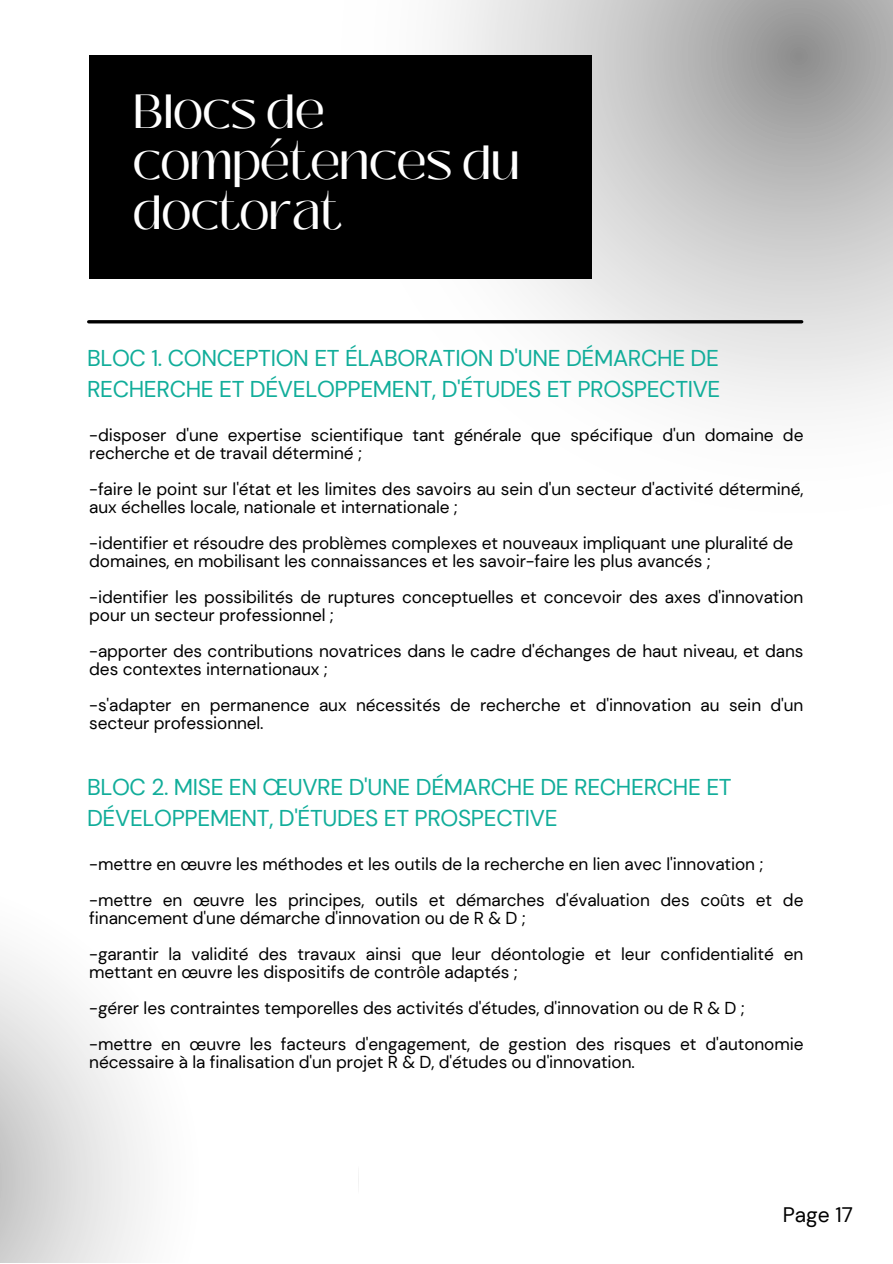
<style>
.page{position:relative;width:893px;height:1264px;background:#fff}
.page>*{position:absolute;margin:0;border:0;box-sizing:border-box;transform-origin:0 0}
.t1{font:47.85px/50.6px "Black Mango";letter-spacing:-.015em;color:#fff}
.t2{font:22.8px/31.5px "DM Sans";letter-spacing:-.015em;color:#11ad9a}
.t3{font:21px "DM Sans";color:#000}
.t4{font:17.25px/18px "DM Sans";letter-spacing:-.005em;color:#000}
</style>
<div class="page">
<svg style="left:0;top:955px;width:145px;height:307px"></svg>
<svg style="left:340px;top:0;width:552px;height:408px"></svg>
<div style="left:89px;top:56px;width:503px;height:223px;background:#000"></div>
<hr style="left:89px;top:320px;width:712px;height:3px;background:#000">
<p class="t1" style="left:133px;top:86px;width:389px">Blocs de compétences du doctorat</p>
<p class="t2" style="left:87px;top:342px;width:635px">BLOC 1. CONCEPTION ET ÉLABORATION D'UNE DÉMARCHE DE<br>RECHERCHE ET DÉVELOPPEMENT, D'ÉTUDES ET PROSPECTIVE</p>
<p class="t4" style="left:89px;top:426px;width:715px">-disposer d'une expertise scientifique tant générale que spécifique d'un domaine de recherche et de travail déterminé ;</p>
<p class="t4" style="left:89px;top:479px;width:715px">-faire le point sur l'état et les limites des savoirs au sein d'un secteur d'activité déterminé, aux échelles locale, nationale et internationale ;</p>
<p class="t4" style="left:89px;top:533px;width:705px">-identifier et résoudre des problèmes complexes et nouveaux impliquant une pluralité de</p>
<p class="t4" style="left:89px;top:551px;width:623px">domaines, en mobilisant les connaissances et les savoir-faire les plus avancés ;</p>
<p class="t4" style="left:89px;top:587px;width:715px">-identifier les possibilités de ruptures conceptuelles et concevoir des axes d'innovation pour un secteur professionnel ;</p>
<p class="t4" style="left:89px;top:641px;width:715px">-apporter des contributions novatrices dans le cadre d'échanges de haut niveau, et dans des contextes internationaux ;</p>
<p class="t4" style="left:89px;top:695px;width:715px">-s'adapter en permanence aux nécessités de recherche et d'innovation au sein d'un secteur professionnel.</p>
<p class="t2" style="left:87px;top:771px;width:646px">BLOC 2. MISE EN ŒUVRE D'UNE DÉMARCHE DE RECHERCHE ET<br>DÉVELOPPEMENT, D'ÉTUDES ET PROSPECTIVE</p>
<p class="t4" style="left:89px;top:854px;width:675px">-mettre en œuvre les méthodes et les outils de la recherche en lien avec l'innovation ;</p>
<p class="t4" style="left:89px;top:890px;width:715px">-mettre en œuvre les principes, outils et démarches d'évaluation des coûts et de financement d'une démarche d'innovation ou de R &amp; D ;</p>
<p class="t4" style="left:89px;top:944px;width:715px">-garantir la validité des travaux ainsi que leur déontologie et leur confidentialité en mettant en œuvre les dispositifs de contrôle adaptés ;</p>
<p class="t4" style="left:89px;top:998px;width:657px">-gérer les contraintes temporelles des activités d'études, d'innovation ou de R &amp; D ;</p>
<p class="t4" style="left:89px;top:1034px;width:715px">-mettre en œuvre les facteurs d'engagement, de gestion des risques et d'autonomie nécessaire à la finalisation d'un projet R &amp; D, d'études ou d'innovation.</p>
<p class="t3" style="left:782px;top:1201px;width:72px">Page 17</p>
</div>
